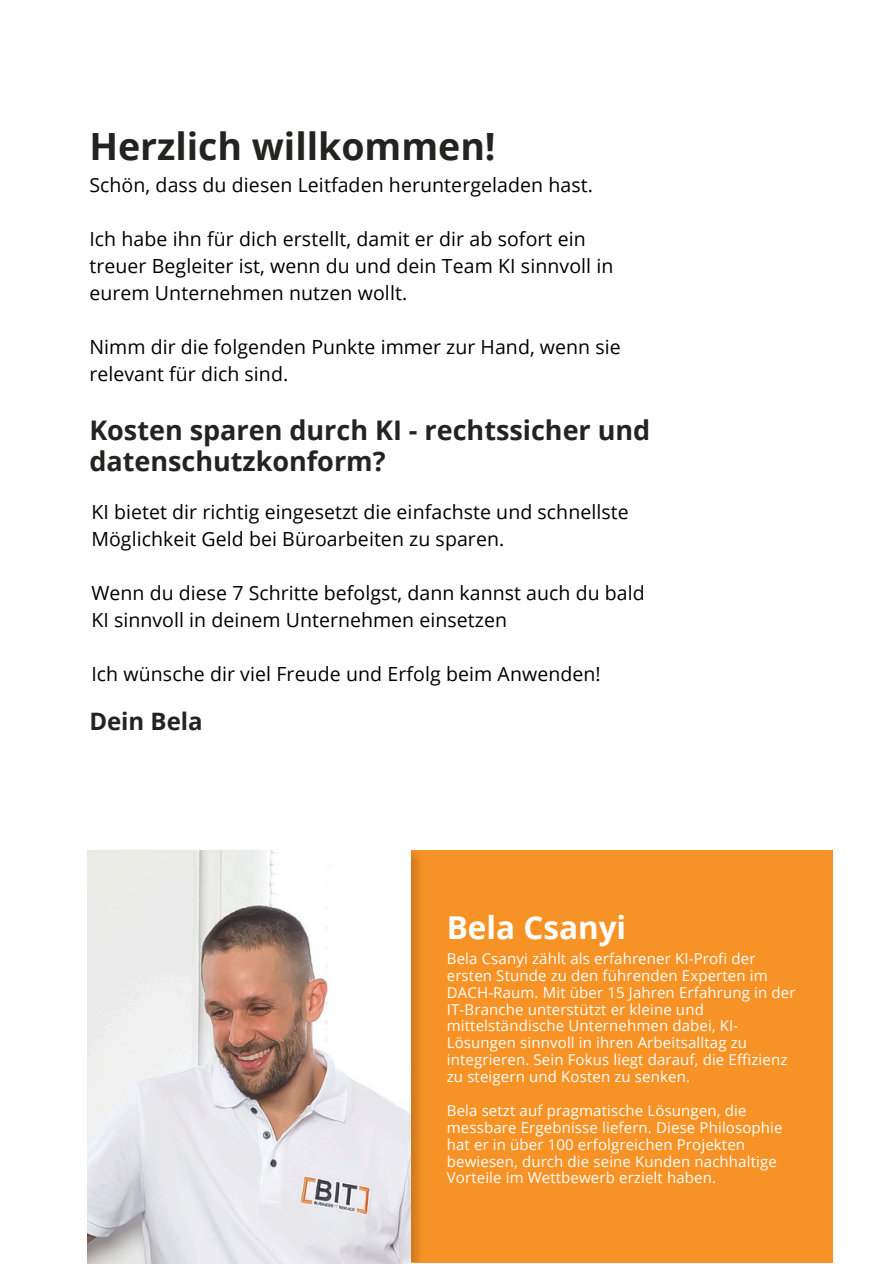
<style>
.page{position:relative;width:894px;height:1264px;background:#fff}
.page>*{position:absolute;margin:0;border:0;box-sizing:border-box;transform-origin:0 0}
.t1{font:700 37.5px "Open Sans";color:#232322}
.t2{font:700 31.5px "Open Sans";color:#fff}
.t3{font:700 27px/31.5px "Open Sans";color:#232322}
.t4{font:700 24px "Open Sans";color:#232322}
.t5{font:19.5px/27px "Open Sans";letter-spacing:.005em;color:#000}
.t6{font:15px/16.8px "Open Sans";letter-spacing:.01em;color:#fff}
</style>
<div class="page">
<div style="left:89px;top:850px;width:744px;height:413px;background:#f79326"></div>
<img style="left:410px;top:850px;width:10px;height:411px">
<img style="left:87px;top:850px;width:323px;height:413px">
<h1 class="t1" style="left:89px;top:120px;width:408px">Herzlich willkommen!</h1>
<h3 class="t5" style="left:89px;top:171px;width:505px">Schön, dass du diesen Leitfaden heruntergeladen hast.</h3>
<h3 class="t5" style="left:89px;top:225px;width:525px">Ich habe ihn für dich erstellt, damit er dir ab sofort ein treuer Begleiter ist, wenn du und dein Team KI sinnvoll in eurem Unternehmen nutzen wollt.</h3>
<h3 class="t5" style="left:89px;top:333px;width:532px">Nimm dir die folgenden Punkte immer zur Hand, wenn sie relevant für dich sind.</h3>
<h3 class="t3" style="left:89px;top:413px;width:562px">Kosten sparen durch KI - rechtssicher und datenschutzkonform?</h3>
<h3 class="t5" style="left:91px;top:497px;width:538px">KI bietet dir richtig eingesetzt die einfachste und schnellste<br>Möglichkeit Geld bei Büroarbeiten zu sparen.</h3>
<h3 class="t5" style="left:91px;top:578px;width:554px">Wenn du diese 7 Schritte befolgst, dann kannst auch du bald<br>KI sinnvoll in deinem Unternehmen einsetzen</h3>
<h3 class="t5" style="left:91px;top:659px;width:511px">Ich wünsche dir viel Freude und Erfolg beim Anwenden!</h3>
<h3 class="t4" style="left:89px;top:704px;width:115px">Dein Bela</h3>
<h2 class="t2" style="left:446px;top:905px;width:181px">Bela Csanyi</h2>
<p class="t6" style="left:446px;top:949px;width:350px">Bela Csanyi zählt als erfahrener KI-Profi der ersten Stunde zu den führenden Experten im DACH-Raum. Mit über 15 Jahren Erfahrung in der IT-Branche unterstützt er kleine und mittelständische Unternehmen dabei, KI-Lösungen sinnvoll in ihren Arbeitsalltag zu integrieren. Sein Fokus liegt darauf, die Effizienz zu steigern und Kosten zu senken.</p>
<p class="t6" style="left:446px;top:1101px;width:337px">Bela setzt auf pragmatische Lösungen, die messbare Ergebnisse liefern. Diese Philosophie hat er in über 100 erfolgreichen Projekten bewiesen, durch die seine Kunden nachhaltige Vorteile im Wettbewerb erzielt haben.</p>
</div>
